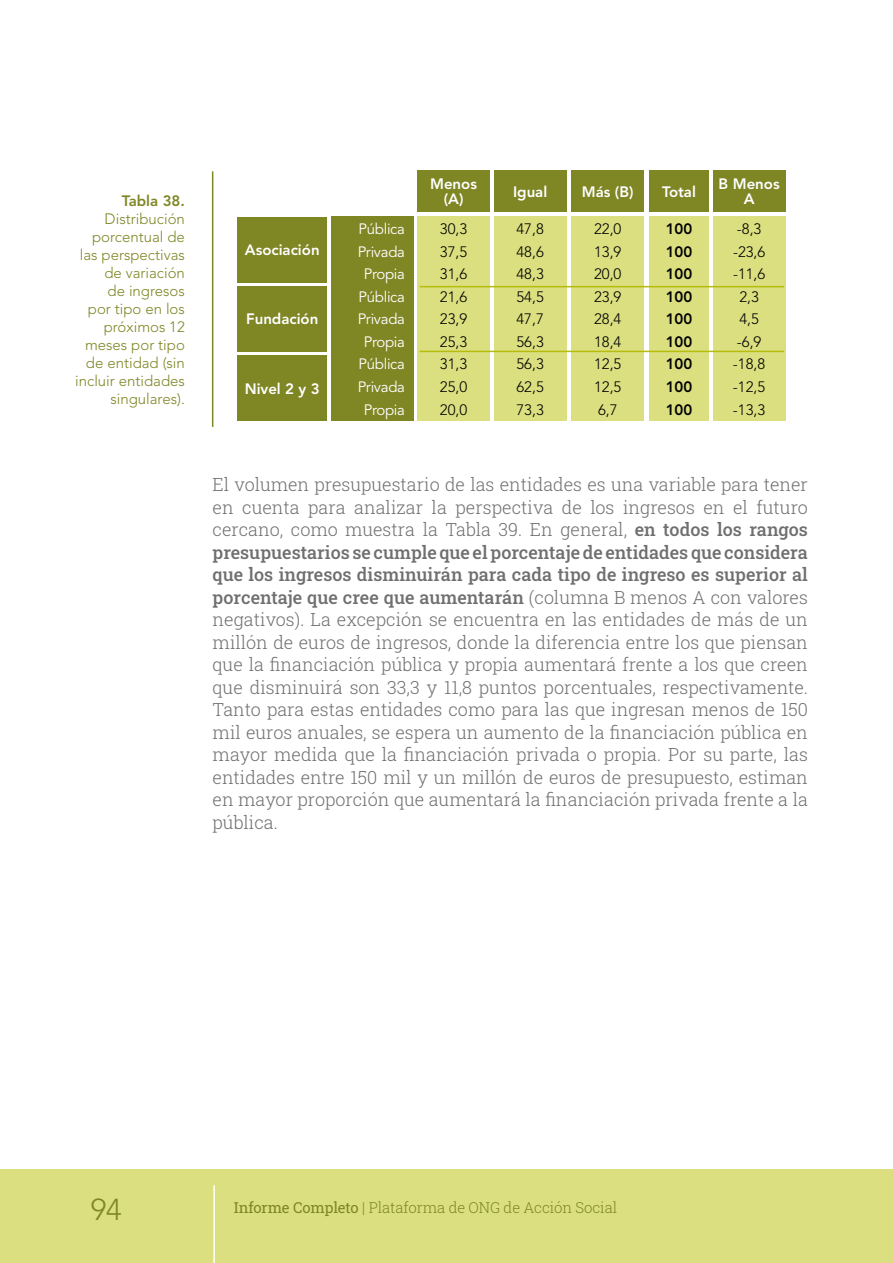
<style>
.page{position:relative;width:893px;height:1263px;background:#fff}
.page>*{position:absolute;margin:0;border:0;box-sizing:border-box;transform-origin:0 0}
.t1{font:300 30px "Avenir LT Std";color:#7f8624}
.t2{font:300 18px/22.5px "Roboto Slab";color:#706f6f;text-align:justify}
.t3{font:300 15px/22.5px "Avenir LT Std";color:#000;text-align:justify}
.t4{font:300 15px/18px "Avenir LT Std";color:#7f8624;text-align:right}
.t5{font:15px/22.5px "Avenir LT Std";letter-spacing:-.02em;color:#fff;text-align:center}
.t6{font:800 15px/15px "Avenir LT Std";color:#fff;text-align:center}
.t7{font:300 15px "Roboto Slab";letter-spacing:-.01em;color:#7f8624}
.t8{font:800 15px/22.5px "Avenir LT Std";color:#000;text-align:justify}
.t9{font:800 15px "Avenir LT Std";color:#7f8624}
.s1{font-weight:500}
.s2{font-weight:400}
</style>
<div class="page">
<div style="left:0;top:1169px;width:893px;height:94px;background:#dbdf80"></div>
<hr style="left:213px;top:1185px;width:2px;height:78px;background:#fff">
<div style="left:331px;top:217px;width:83px;height:204px;background:#7f8624"></div>
<div style="left:238px;top:217px;width:89px;height:65px;background:#7f8624"></div>
<div style="left:649px;top:170px;width:60px;height:42px;background:#7f8624"></div>
<div style="left:649px;top:217px;width:60px;height:204px;background:#dbdf80"></div>
<div style="left:572px;top:170px;width:72px;height:42px;background:#7f8624"></div>
<div style="left:572px;top:217px;width:72px;height:204px;background:#dbdf80"></div>
<div style="left:494px;top:170px;width:72px;height:42px;background:#7f8624"></div>
<div style="left:494px;top:217px;width:72px;height:204px;background:#dbdf80"></div>
<div style="left:417px;top:170px;width:73px;height:42px;background:#7f8624"></div>
<div style="left:417px;top:217px;width:73px;height:204px;background:#dbdf80"></div>
<div style="left:238px;top:286px;width:89px;height:66px;background:#7f8624"></div>
<div style="left:238px;top:355px;width:89px;height:66px;background:#7f8624"></div>
<hr style="left:212px;top:171px;width:1px;height:256px;background:#7f8624">
<div style="left:713px;top:170px;width:72px;height:42px;background:#7f8624"></div>
<div style="left:713px;top:217px;width:72px;height:204px;background:#dbdf80"></div>
<hr style="left:420px;top:286px;width:364px;height:1px;background:#b6bc0e">
<hr style="left:420px;top:351px;width:364px;height:1px;background:#b6bc0e">
<p class="t9" style="left:122px;top:192px;width:65px">Tabla 38.</p>
<p class="t4" style="left:75px;top:210px;width:111px">Distribución porcentual de las perspectivas de variación<br>de ingresos<br>por tipo en los próximos 12 meses por tipo de entidad (sin incluir entidades singulares).</p>
<p class="t6" style="left:245px;top:243px;width:76px">Asociación</p>
<p class="t6" style="left:246px;top:312px;width:74px">Fundación</p>
<p class="t6" style="left:245px;top:381px;width:77px">Nivel 2 y 3</p>
<p class="t5" style="left:358px;top:218px;width:49px">Pública<br>Privada<br>Propia<br>Pública<br>Privada<br>Propia<br>Pública<br>Privada<br>Propia</p>
<p class="t6" style="left:430px;top:177px;width:48px">Menos (A)</p>
<p class="t3" style="left:440px;top:218px;width:29px">30,3<br>37,5<br>31,6<br>21,6<br>23,9<br>25,3<br>31,3<br>25,0<br>20,0</p>
<p class="t6" style="left:513px;top:184px;width:36px">Igual</p>
<p class="t3" style="left:516px;top:218px;width:29px">47,8<br>48,6<br>48,3<br>54,5<br>47,7<br>56,3<br>56,3<br>62,5<br>73,3</p>
<p class="t6" style="left:582px;top:184px;width:53px">Más (B)</p>
<p class="t3" style="left:594px;top:218px;width:29px">22,0<br>13,9<br>20,0<br>23,9<br>28,4<br>18,4<br>12,5<br>12,5<br>6,7</p>
<p class="t6" style="left:662px;top:184px;width:35px">Total</p>
<p class="t8" style="left:666px;top:218px;width:28px">100<br>100<br>100<br>100<br>100<br>100<br>100<br>100<br>100</p>
<p class="t6" style="left:719px;top:177px;width:63px">B Menos<br>A</p>
<p class="t3" style="left:733px;top:218px;width:34px;text-align:center">-8,3 -23,6 -11,6<br>2,3<br>4,5 -6,9 -18,8 -12,5 -13,3</p>
<p class="t2" style="left:213px;top:473px;width:597px">El volumen presupuestario de las entidades es una variable para tener en cuenta para analizar la perspectiva de los ingresos en el futuro cercano, como muestra la Tabla 39. En general, <span class="s1">en todos los rangos presupuestarios se cumple que el porcentaje de entidades que considera que los ingresos disminuirán para cada tipo de ingreso es superior al porcentaje que cree que aumentarán</span> (columna B menos A con valores negativos). La excepción se encuentra en las entidades de más de un millón de euros de ingresos, donde la diferencia entre los que piensan que la financiación pública y propia aumentará frente a los que creen que disminuirá son 33,3 y 11,8 puntos porcentuales, respectivamente.<br>Tanto para estas entidades como para las que ingresan menos de 150 mil euros anuales, se espera un aumento de la financiación pública en mayor medida que la financiación privada o propia. Por su parte, las entidades entre 150 mil y un millón de euros de presupuesto, estiman en mayor proporción que aumentará la financiación privada frente a la pública.</p>
<h1 class="t1" style="left:91px;top:1191px;width:32px">94</h1>
<p class="t7" style="left:234px;top:1197px;width:385px"><span class="s2">Informe Completo</span> | Plataforma de ONG de Acción Social</p>
</div>
